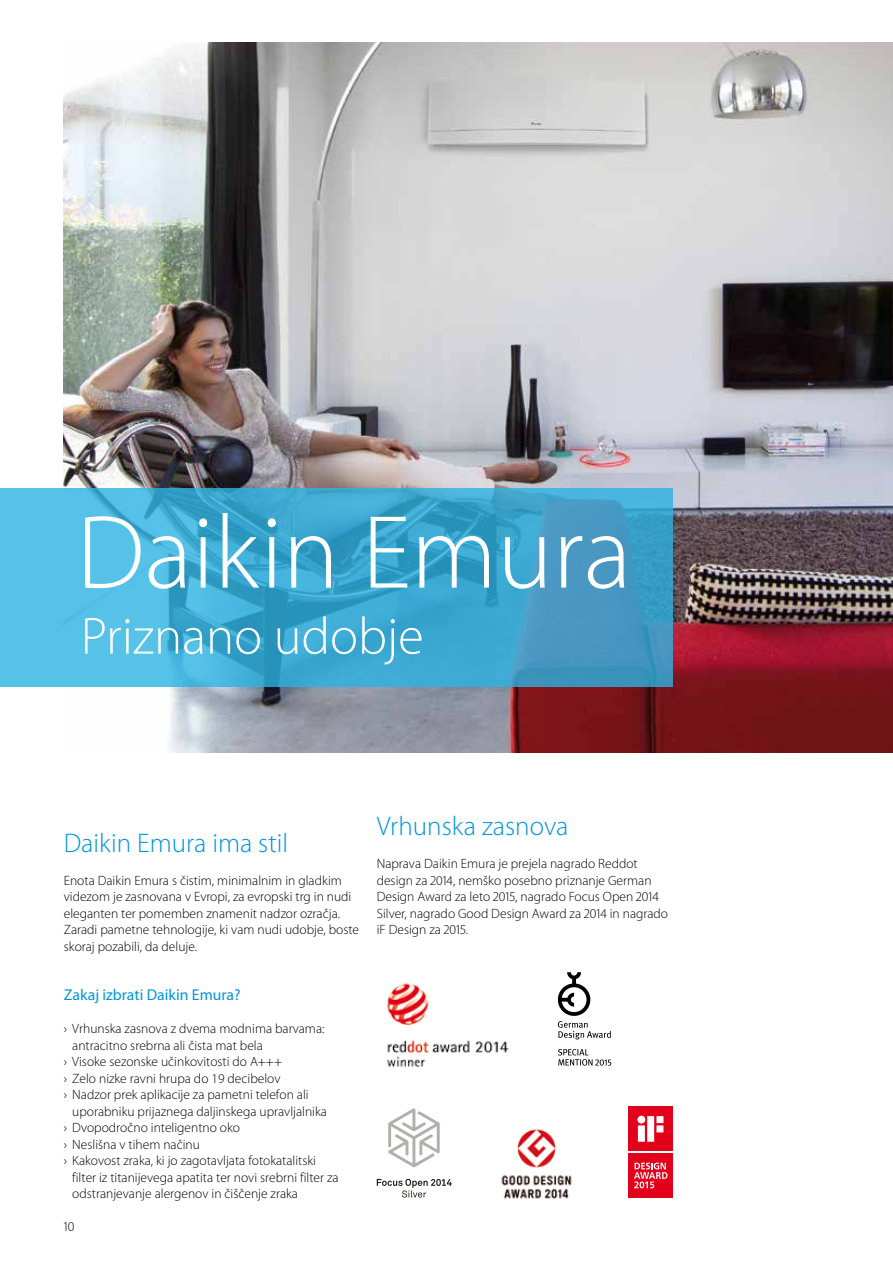
<style>
.page{position:relative;width:893px;height:1263px;background:#fff}
.page>*{position:absolute;margin:0;border:0;box-sizing:border-box;transform-origin:0 0}
.t1{font:300 105px "Myriad Pro";color:#fff}
.t2{font:300 52.5px "Myriad Pro";color:#fff}
.t3{font:300 27px "Myriad Pro";color:#0095d8}
.t4{font:15.75px "Myriad Pro";color:#0095d8}
.t5{font:300 13.5px/16.5px "Myriad Pro";color:#000}
</style>
<div class="page">
<img style="left:64px;top:43px;width:829px;height:710px">
<svg style="left:0;top:489px;width:673px;height:198px;background:#42a9d2"></svg>
<img style="left:387px;top:983px;width:122px;height:85px">
<svg style="left:377px;top:1179px;width:75px;height:18px"></svg>
<svg style="left:388px;top:1108px;width:52px;height:59px"></svg>
<svg style="left:558px;top:1049px;width:53px;height:17px"></svg>
<svg style="left:558px;top:972px;width:53px;height:67px"></svg>
<img style="left:501px;top:1128px;width:71px;height:71px">
<svg style="left:626px;top:1104px;width:49px;height:96px"></svg>
<div style="left:629px;top:1107px;width:44px;height:44px;background:#e2001a"></div>
<svg style="left:637px;top:1116px;width:26px;height:26px"></svg>
<div style="left:629px;top:1153px;width:44px;height:44px;background:#e2001a"></div>
<svg style="left:634px;top:1162px;width:34px;height:26px"></svg>
<h1 class="t1" style="left:77px;top:489px;width:556px">Daikin Emura</h1>
<h2 class="t2" style="left:81px;top:604px;width:344px">Priznano udobje</h2>
<h3 class="t3" style="left:64px;top:826px;width:226px">Daikin Emura ima stil</h3>
<p class="t5" style="left:64px;top:872px;width:297px">Enota Daikin Emura s čistim, minimalnim in gladkim videzom je zasnovana v Evropi, za evropski trg in nudi eleganten ter pomemben znamenit nadzor ozračja.<br>Zaradi pametne tehnologije, ki vam nudi udobje, boste skoraj pozabili, da deluje.</p>
<p class="t4" style="left:64px;top:985px;width:178px">Zakaj izbrati Daikin Emura?</p>
<p class="t5" style="left:64px;top:1020px;width:262px">› Vrhunska zasnova z dvema modnima barvama:</p>
<p class="t5" style="left:72px;top:1037px;width:192px">antracitno srebrna ali čista mat bela</p>
<p class="t5" style="left:64px;top:1053px;width:220px">› Visoke sezonske učinkovitosti do A+++</p>
<p class="t5" style="left:64px;top:1070px;width:218px">› Zelo nizke ravni hrupa do 19 decibelov</p>
<p class="t5" style="left:64px;top:1086px;width:246px">› Nadzor prek aplikacije za pametni telefon ali</p>
<p class="t5" style="left:72px;top:1103px;width:256px">uporabniku prijaznega daljinskega upravljalnika</p>
<p class="t5" style="left:64px;top:1119px;width:178px">› Dvopodročno inteligentno oko</p>
<p class="t5" style="left:64px;top:1136px;width:138px">› Neslišna v tihem načinu</p>
<p class="t5" style="left:64px;top:1152px;width:254px">› Kakovost zraka, ki jo zagotavljata fotokatalitski</p>
<p class="t5" style="left:72px;top:1169px;width:268px">filter iz titanijevega apatita ter novi srebrni filter za</p>
<p class="t5" style="left:72px;top:1185px;width:227px">odstranjevanje alergenov in čiščenje zraka</p>
<p class="t5" style="left:64px;top:1218px;width:12px">10</p>
<h3 class="t3" style="left:377px;top:810px;width:193px">Vrhunska zasnova</h3>
<p class="t5" style="left:377px;top:855px;width:293px">Naprava Daikin Emura je prejela nagrado Reddot design za 2014, nemško posebno priznanje German Design Award za leto 2015, nagrado Focus Open 2014<br>Silver, nagrado Good Design Award za 2014 in nagrado iF Design za 2015.</p>
</div>
